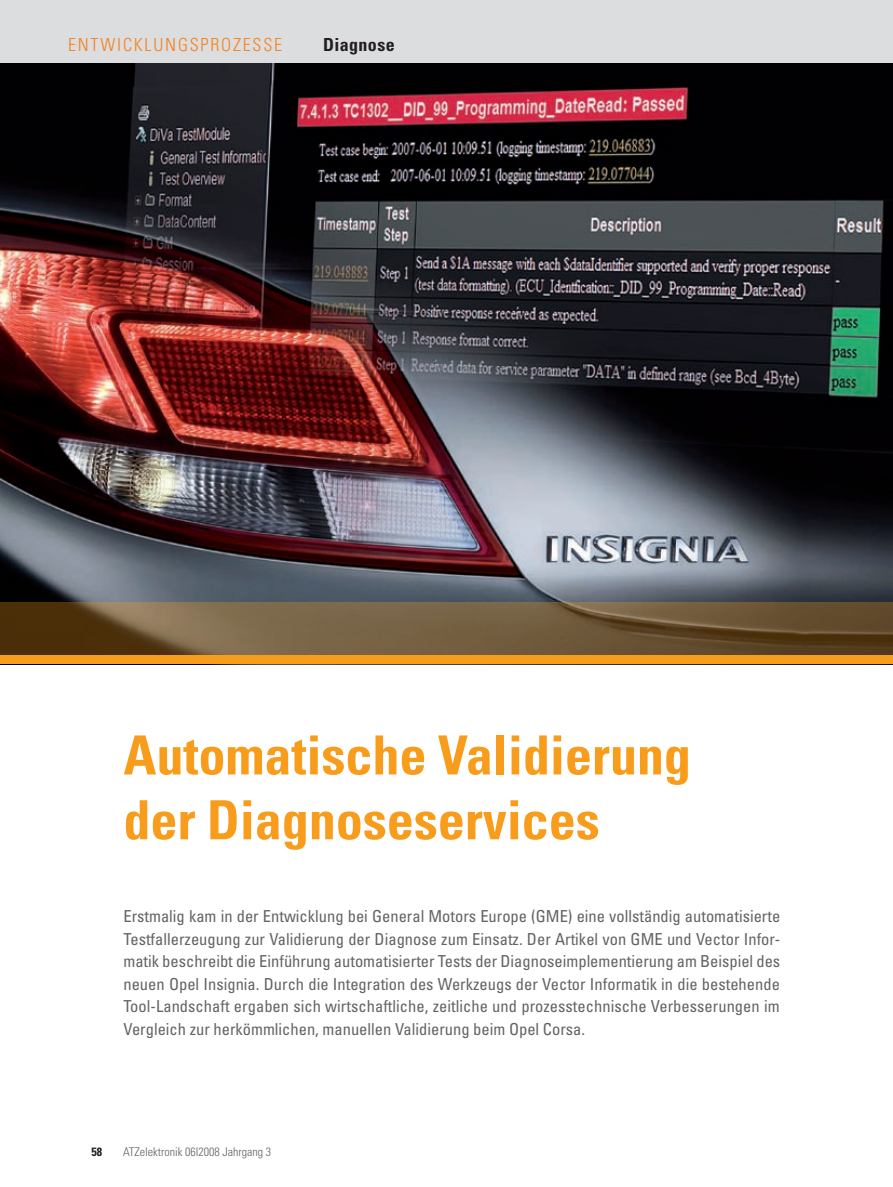
<style>
.page{position:relative;width:893px;height:1187px;background:#fff}
.page>*{position:absolute;margin:0;border:0;box-sizing:border-box;transform-origin:0 0}
.t1{font:700 condensed 54px/64.8px "Univers LT Std";color:#f89c1c}
.t2{font:300 condensed 18px "Univers LT Std";letter-spacing:.1em;color:#f58220}
.t3{font:700 condensed 18px "Univers LT Std";letter-spacing:.02em;color:#231f20}
.t4{font:condensed 16.5px/22.5px "Univers LT Std";color:#636366;text-align:justify}
.t5{font:300 condensed 12px "Univers LT Std";color:#636366}
.t6{font:700 condensed 12px "Univers LT Std";color:#231f20}
</style>
<div class="page">
<div style="left:0;top:0;width:893px;height:64px;background:#dcdddf"></div>
<img style="left:0;top:64px;width:893px;height:538px">
<svg style="left:0;top:602px;width:893px;height:53px"></svg>
<div style="left:0;top:655px;width:893px;height:9px;background:#f89c1c"></div>
<p class="t2" style="left:68px;top:34px;width:214px">ENTWICKLUNGSPROZESSE</p>
<p class="t3" style="left:323px;top:34px;width:73px">Diagnose</p>
<h1 class="t1" style="left:123px;top:722px;width:569px">Automatische Validierung der Diagnoseservices</h1>
<p class="t4" style="left:123px;top:904px;width:658px">Erstmalig kam in der Entwicklung bei General Motors Europe (GME) eine vollständig automatisierte Testfallerzeugung zur Validierung der Diagnose zum Einsatz. Der Artikel von GME und Vector Infor&shy;matik beschreibt die Einführung automatisierter Tests der Diagnoseimplementierung am Beispiel des neuen Opel Insignia. Durch die Integration des Werkzeugs der Vector Informatik in die bestehende Tool-Landschaft ergaben sich wirtschaftliche, zeitliche und prozesstechnische Verbesserungen im Vergleich zur herkömmlichen, manuellen Validierung beim Opel Corsa.</p>
<p class="t6" style="left:91px;top:1143px;width:12px">58</p>
<p class="t5" style="left:123px;top:1144px;width:149px">ATZELEKTRONIK 06I2008 JAHRGANG 3</p>
</div>
